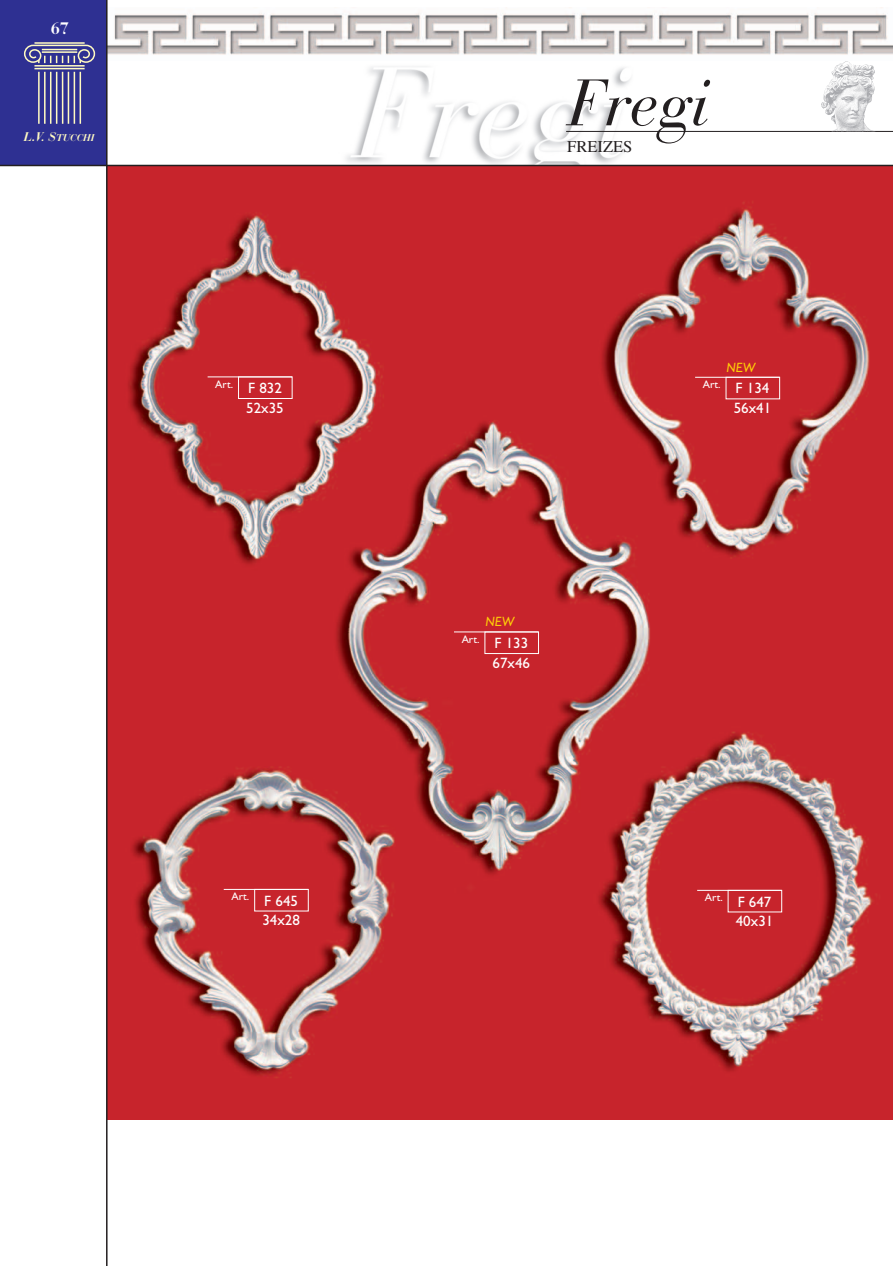
<style>
.page{position:relative;width:893px;height:1266px;background:#fff}
.page>*{position:absolute;margin:0;border:0;box-sizing:border-box;transform-origin:0 0}
.t1{font:italic 65.1px "Bauer Bodoni";color:#231f20}
.t2{font:16.5px "Times";color:#231f20}
.t3{font:700 16.5px "Bauer Bodoni";color:#fff}
.t4{font:15px/19.5px "Gill Sans";color:#fff}
.t5{font:italic 13.5px "Gill Sans";color:#fece08}
.t6{font:10.95px "Gill Sans";letter-spacing:.01em;color:#fff}
.t7{font:italic 700 9.75px "Bauer Bodoni";color:#fffac2}
.s1{font-size:12.45px}
</style>
<div class="page">
<img style="left:313px;top:66px;width:378px;height:99px">
<img style="left:107px;top:8px;width:785px;height:52px">
<img style="left:107px;top:166px;width:785px;height:953px">
<div style="left:0;top:0;width:107px;height:165px;background:#2e3092"></div>
<hr style="left:566px;top:131px;width:326px;height:1px;background:#231f20">
<img style="left:821px;top:61px;width:54px;height:70px">
<hr style="left:50px;top:72px;width:1px;height:52px;background:#fffac2">
<hr style="left:56px;top:72px;width:1px;height:52px;background:#fffac2">
<hr style="left:62px;top:72px;width:1px;height:52px;background:#fffac2">
<hr style="left:44px;top:72px;width:2px;height:52px;background:#fffac2">
<hr style="left:38px;top:72px;width:2px;height:52px;background:#fffac2">
<hr style="left:68px;top:72px;width:1px;height:52px;background:#fffac2">
<hr style="left:74px;top:72px;width:1px;height:52px;background:#fffac2">
<hr style="left:80px;top:72px;width:1px;height:52px;background:#fffac2">
<hr style="left:34px;top:65px;width:51px;height:2px;background:#fffac2">
<hr style="left:34px;top:68px;width:51px;height:1px;background:#fffac2">
<svg style="left:24px;top:44px;width:72px;height:20px"></svg>
<hr style="left:34px;top:42px;width:51px;height:2px;background:#fffac2">
<hr style="left:0;top:165px;width:892px;height:1px;background:#231f20">
<hr style="left:106px;top:0;width:1px;height:1266px;background:#231f20">
<div style="left:484px;top:631px;width:54px;height:23px;border:1px solid #fff"></div>
<hr style="left:454px;top:631px;width:84px;height:1px;background:#fff">
<div style="left:238px;top:376px;width:54px;height:23px;border:1px solid #fff"></div>
<hr style="left:207px;top:376px;width:85px;height:1px;background:#fff">
<hr style="left:695px;top:377px;width:84px;height:1px;background:#fff">
<hr style="left:224px;top:889px;width:84px;height:1px;background:#fff">
<hr style="left:697px;top:890px;width:84px;height:1px;background:#fff">
<p class="t3" style="left:51px;top:22px;width:20px">67</p>
<p class="t7" style="left:24px;top:134px;width:72px"><span class="s1">L.V. S</span>TUCCHI</p>
<h1 class="t1" style="left:567px;top:77px;width:143px">Fregi</h1>
<p class="t2" style="left:567px;top:140px;width:67px">FREIZES</p>
<p class="t5" style="left:726px;top:362px;width:30px">NEW</p>
<p class="t6" style="left:215px;top:380px;width:19px">Art.</p>
<p class="t4" style="left:733px;top:380px;width:39px">F 134<br>56x41</p>
<p class="t6" style="left:702px;top:381px;width:19px">Art.</p>
<p class="t4" style="left:246px;top:380px;width:39px">F 832<br>52x35</p>
<p class="t5" style="left:485px;top:617px;width:30px">NEW</p>
<p class="t6" style="left:461px;top:635px;width:19px">Art.</p>
<p class="t4" style="left:492px;top:635px;width:39px">F 133<br>67x46</p>
<p class="t6" style="left:231px;top:893px;width:19px">Art.</p>
<p class="t4" style="left:735px;top:893px;width:39px">F 647<br>40x31</p>
<p class="t6" style="left:704px;top:894px;width:19px">Art.</p>
<p class="t4" style="left:262px;top:892px;width:39px">F 645<br>34x28</p>
</div>
